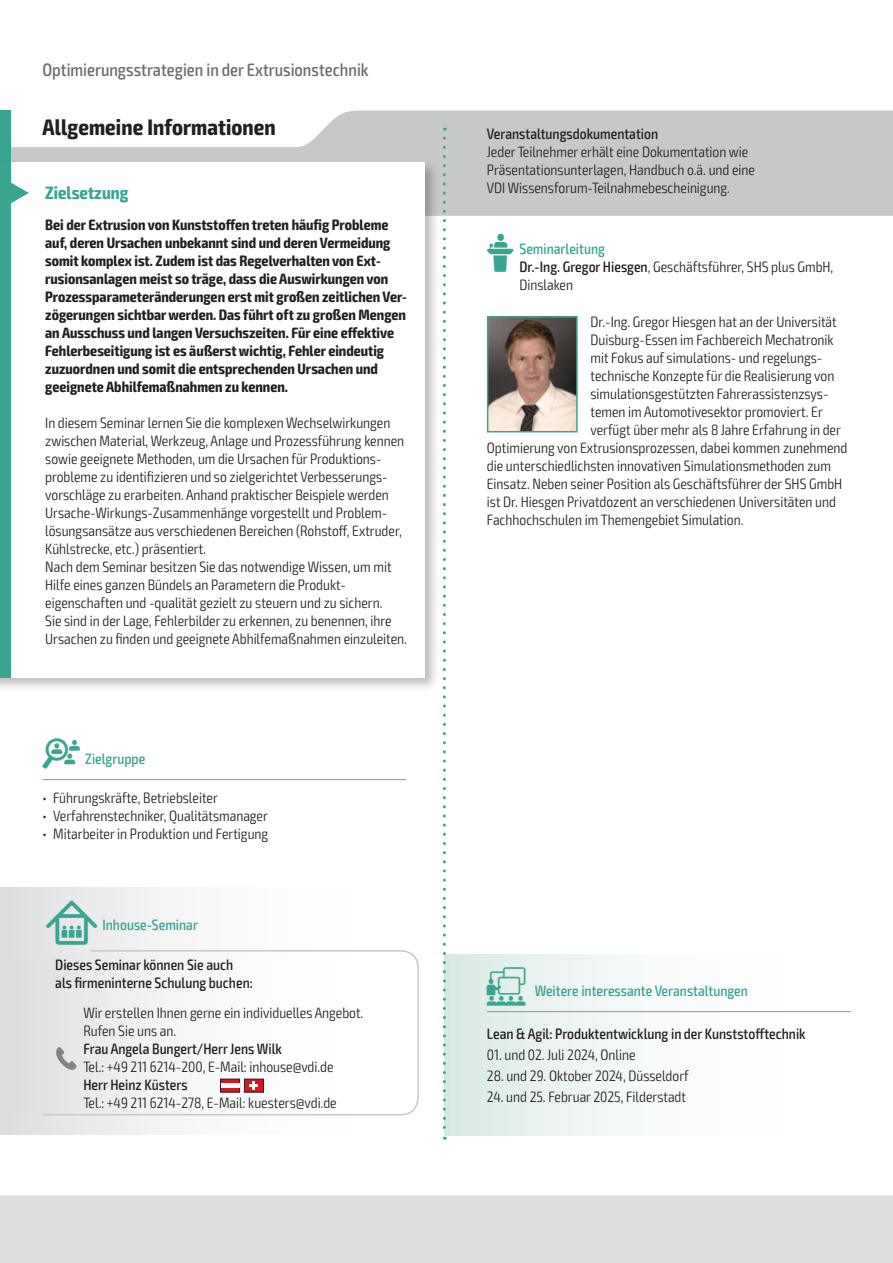
<style>
.page{position:relative;width:893px;height:1263px;background:#fff}
.page>*{position:absolute;margin:0;border:0;box-sizing:border-box;transform-origin:0 0}
.t1{font:700 condensed 22.5px "Exo 2";letter-spacing:.005em;color:#231f20}
.t2{font:500 condensed 18px "Exo 2";color:#6c6d70}
.t3{font:700 condensed 18px "Exo 2";color:#39a590}
.t4{font:300 condensed 15px/18px "Exo 2";color:#231f20}
.t5{font:700 condensed 15px/18px "Exo 2";color:#231f20}
.t6{font:500 condensed 15px/18px "Exo 2";color:#231f20}
.t7{font:500 condensed 15px "Exo 2";color:#39a590}
.s1{font-family:"VDI Iconset S4 A Regular";font-weight:400;font-stretch:normal}
.s2{font-family:"VDI Iconset S4 A Regular";font-weight:400;font-stretch:normal;font-size:15.45px}
.s3{font-weight:500}
.s4{font-family:"VDI Iconset S4 A Regular";font-weight:400;font-stretch:normal;font-size:19.5px}
</style>
<div class="page">
<div style="left:0;top:1195px;width:893px;height:68px;background:#dcdddf"></div>
<svg style="left:11px;top:111px;width:881px;height:105px;fill:#c7c8ca"></svg>
<hr style="left:892px;top:111px;width:1px;height:105px;background:#39a590">
<div style="left:0;top:111px;width:11px;height:63px;background:#39a590"></div>
<div style="left:444px;top:954px;width:406px;height:181px;background:linear-gradient(to right,#dfece8,#fff)"></div>
<hr style="left:487px;top:1011px;width:363px;height:1px;background:#939598">
<hr style="left:43px;top:779px;width:363px;height:1px;background:#939598">
<div style="left:0;top:159px;width:440px;height:534px;background:#231f20;opacity:.3"></div>
<div style="left:0;top:162px;width:424px;height:515px;background:#fff"></div>
<div style="left:0;top:162px;width:11px;height:515px;background:#39a590"></div>
<svg style="left:11px;top:182px;width:18px;height:21px"></svg>
<div style="left:0;top:887px;width:419px;height:247px;background:linear-gradient(to right,#e2e3e5,#fff)"></div>
<svg style="left:42px;top:949px;width:377px;height:167px"></svg>
<div style="left:13px;top:959px;width:382px;height:152px;background:linear-gradient(to right,#e3e3e5,#fff)"></div>
<svg style="left:220px;top:1079px;width:44px;height:13px"></svg>
<div style="left:221px;top:1083px;width:18px;height:5px;background:#fff"></div>
<svg style="left:56px;top:1047px;width:21px;height:23px"></svg>
<img style="left:490px;top:319px;width:85px;height:110px">
<div style="left:487px;top:316px;width:91px;height:116px;border:2px solid #39a590"></div>
<svg style="left:443px;top:138px;width:3px;height:1002px"></svg>
<p class="t2" style="left:43px;top:59px;width:328px">Optimierungsstrategien in der Extrusionstechnik</p>
<h1 class="t1" style="left:43px;top:113px;width:235px">Allgemeine Informationen</h1>
<p class="t6" style="left:487px;top:125px;width:173px">Veranstaltungsdokumentation</p>
<p class="t4" style="left:487px;top:143px;width:270px">Jeder Teilnehmer erhält eine Dokumentation wie<br>Präsentationsunterlagen, Handbuch o.ä. und eine<br>VDI Wissensforum-Teilnahmebescheinigung.</p>
<p class="t3" style="left:45px;top:182px;width:85px">Zielsetzung</p>
<p class="t5" style="left:45px;top:216px;width:363px">Bei der Extrusion von Kunststoffen treten häufig Probleme auf, deren Ursachen unbekannt sind und deren Vermeidung somit komplex ist. Zudem ist das Regelverhalten von Ext&shy;rusionsanlagen meist so träge, dass die Auswirkungen von Prozessparameteränderungen erst mit großen zeitlichen Ver&shy;zögerungen sichtbar werden. Das führt oft zu großen Mengen an Ausschuss und langen Versuchszeiten. Für eine effektive Fehlerbeseitigung ist es äußerst wichtig, Fehler eindeutig zuzuordnen und somit die entsprechenden Ursachen und geeignete Abhilfemaßnahmen zu kennen.</p>
<p class="t4" style="left:45px;top:414px;width:363px">In diesem Seminar lernen Sie die komplexen Wechselwirkungen zwischen Material, Werkzeug, Anlage und Prozessführung kennen sowie geeignete Methoden, um die Ursachen für Produktions&shy;probleme zu identifizieren und so zielgerichtet Verbesserungs&shy;vorschläge zu erarbeiten. Anhand praktischer Beispiele werden Ursache-Wirkungs-Zusammenhänge vorgestellt und Problem&shy;lösungsansätze aus verschiedenen Bereichen (Rohstoff, Extruder, Kühlstrecke, etc.) präsentiert.<br>Nach dem Seminar besitzen Sie das notwendige Wissen, um mit Hilfe eines ganzen Bündels an Parametern die Produkt&shy;eigenschaften und -qualität gezielt zu steuern und zu sichern.<br>Sie sind in der Lage, Fehlerbilder zu erkennen, zu benennen, ihre Ursachen zu finden und geeignete Abhilfemaßnahmen einzuleiten.</p>
<p class="t7" style="left:43px;top:750px;width:104px"><span class="s1">Z</span> Zielgruppe</p>
<p class="t4" style="left:43px;top:789px;width:177px">• Führungskräfte, Betriebsleiter</p>
<p class="t4" style="left:43px;top:807px;width:227px">• Verfahrenstechniker, Qualitätsmanager</p>
<p class="t4" style="left:43px;top:825px;width:227px">• Mitarbeiter in Produktion und Fertigung</p>
<p class="t7" style="left:46px;top:916px;width:153px"><span class="s2">I</span> Inhouse-Seminar</p>
<p class="t6" style="left:55px;top:955px;width:199px">Dieses Seminar können Sie auch als firmeninterne Schulung buchen:</p>
<p class="t4" style="left:83px;top:1004px;width:282px">Wir erstellen Ihnen gerne ein individuelles Angebot.<br>Rufen Sie uns an.</p>
<p class="t6" style="left:83px;top:1040px;width:200px">Frau Angela Bungert/Herr Jens Wilk</p>
<p class="t4" style="left:83px;top:1058px;width:252px">Tel.: +49 211 6214-200, E-Mail: inhouse@vdi.de</p>
<p class="t6" style="left:83px;top:1076px;width:106px">Herr Heinz Küsters</p>
<p class="t4" style="left:83px;top:1094px;width:255px">Tel.: +49 211 6214-278, E-Mail: kuesters@vdi.de</p>
<p class="t7" style="left:487px;top:240px;width:120px"><span class="s1">L</span> Seminarleitung</p>
<p class="t4" style="left:519px;top:258px;width:315px"><span class="s3">Dr.-Ing. Gregor Hiesgen</span>, Geschäftsführer, SHS plus GmbH,<br>Dinslaken</p>
<p class="t4" style="left:590px;top:313px;width:248px">Dr.-Ing. Gregor Hiesgen hat an der Universität</p>
<p class="t4" style="left:590px;top:331px;width:245px">Duisburg-Essen im Fachbereich Mechatronik</p>
<p class="t4" style="left:590px;top:349px;width:233px">mit Fokus auf simulations- und regelungs-</p>
<p class="t4" style="left:590px;top:367px;width:245px">technische Konzepte für die Realisierung von</p>
<p class="t4" style="left:590px;top:385px;width:240px">simulationsgestützten Fahrerassistenzsys-</p>
<p class="t4" style="left:590px;top:403px;width:234px">temen im Automotivesektor promoviert. Er</p>
<p class="t4" style="left:590px;top:421px;width:252px">verfügt über mehr als 8 Jahre Erfahrung in der</p>
<p class="t4" style="left:487px;top:439px;width:362px">Optimierung von Extrusionsprozessen, dabei kommen zunehmend</p>
<p class="t4" style="left:487px;top:457px;width:346px">die unterschiedlichsten innovativen Simulationsmethoden zum</p>
<p class="t4" style="left:487px;top:475px;width:357px">Einsatz. Neben seiner Position als Geschäftsführer der SHS GmbH</p>
<p class="t4" style="left:487px;top:493px;width:351px">ist Dr. Hiesgen Privatdozent an verschiedenen Universitäten und</p>
<p class="t4" style="left:487px;top:511px;width:258px">Fachhochschulen im Themengebiet Simulation.</p>
<p class="t7" style="left:487px;top:982px;width:263px"><span class="s4">W</span> Weitere interessante Veranstaltungen</p>
<p class="t6" style="left:487px;top:1025px;width:320px">Lean &amp; Agil: Produktentwicklung in der Kunststofftechnik</p>
<p class="t4" style="left:487px;top:1046px;width:150px">01. und 02. Juli 2024, Online</p>
<p class="t4" style="left:487px;top:1067px;width:203px">28. und 29. Oktober 2024, Düsseldorf</p>
<p class="t4" style="left:487px;top:1088px;width:201px">24. und 25. Februar 2025, Filderstadt</p>
</div>
